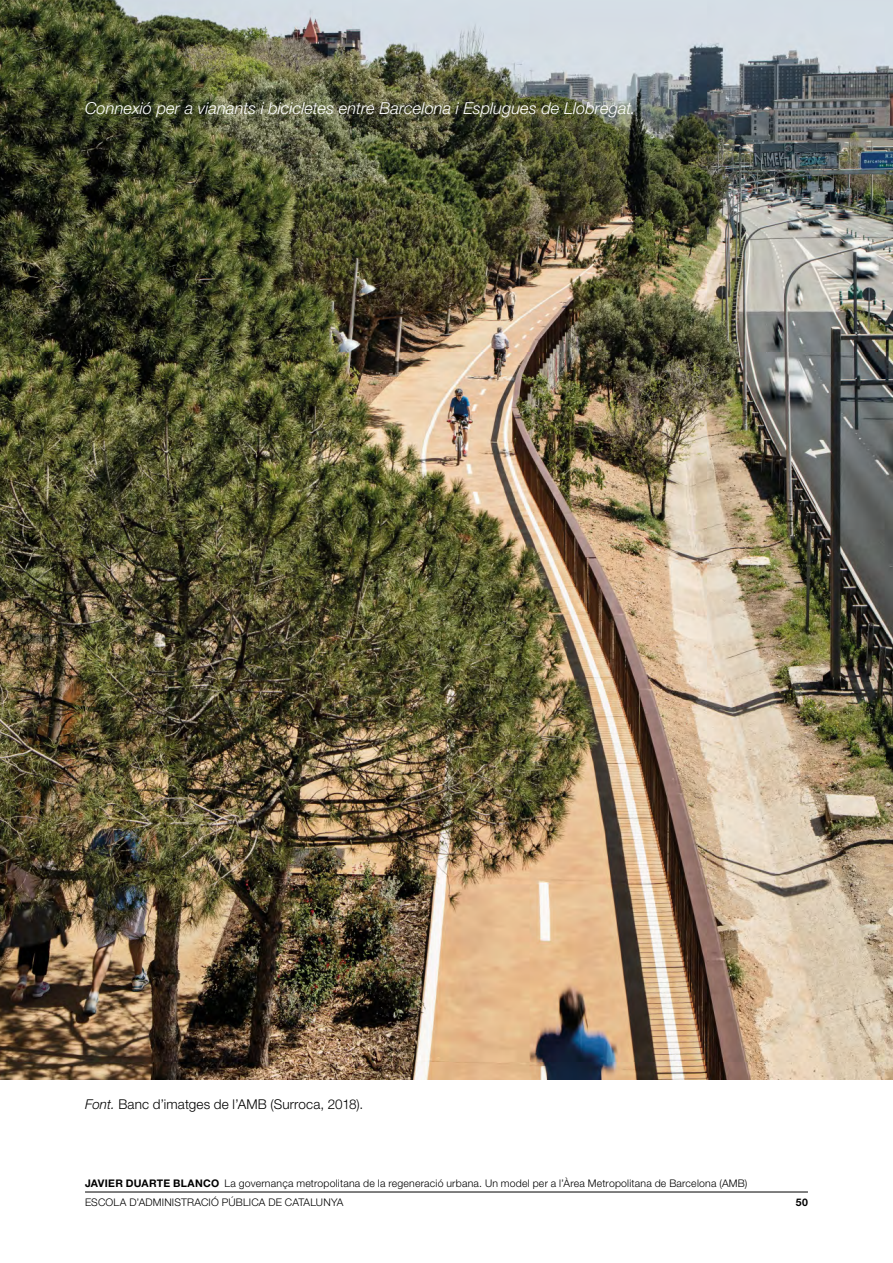
<style>
.page{position:relative;width:893px;height:1263px;background:#fff}
.page>*{position:absolute;margin:0;border:0;box-sizing:border-box;transform-origin:0 0}
.Text{font:italic 300 16.5px "Helvetica Neue LT Std";color:#fff}
.t1{font:300 13.5px "Helvetica Neue LT Std";letter-spacing:.01em;color:#000}
.t2{font:300 10.5px/19.2px "Helvetica Neue LT Std";letter-spacing:.02em;color:#000}
.t3{font:700 10.5px "Helvetica Neue LT Std";color:#000}
.s1{font-style:italic}
.s2{font-weight:700}
</style>
<div class="page">
<hr style="left:85px;top:1192px;width:723px;height:1px;background:#000">
<img style="left:0;top:0;width:893px;height:1080px">
<p class="Text" style="left:85px;top:98px;width:552px">Connexió per a vianants i bicicletes entre Barcelona i Esplugues de Llobregat.</p>
<p class="t1" style="left:85px;top:1096px;width:277px"><span class="s1">Font.</span> Banc d’imatges de l’AMB (Surroca, 2018).</p>
<p class="t2" style="left:85px;top:1173px;width:664px"><span class="s2">JAVIER DUARTE BLANCO</span> La governança metropolitana de la regeneració urbana. Un model per a l’Àrea Metropolitana de Barcelona (AMB)<br>ESCOLA D’ADMINISTRACIÓ PÚBLICA DE CATALUNYA</p>
<p class="t3" style="left:796px;top:1196px;width:14px">50</p>
</div>
